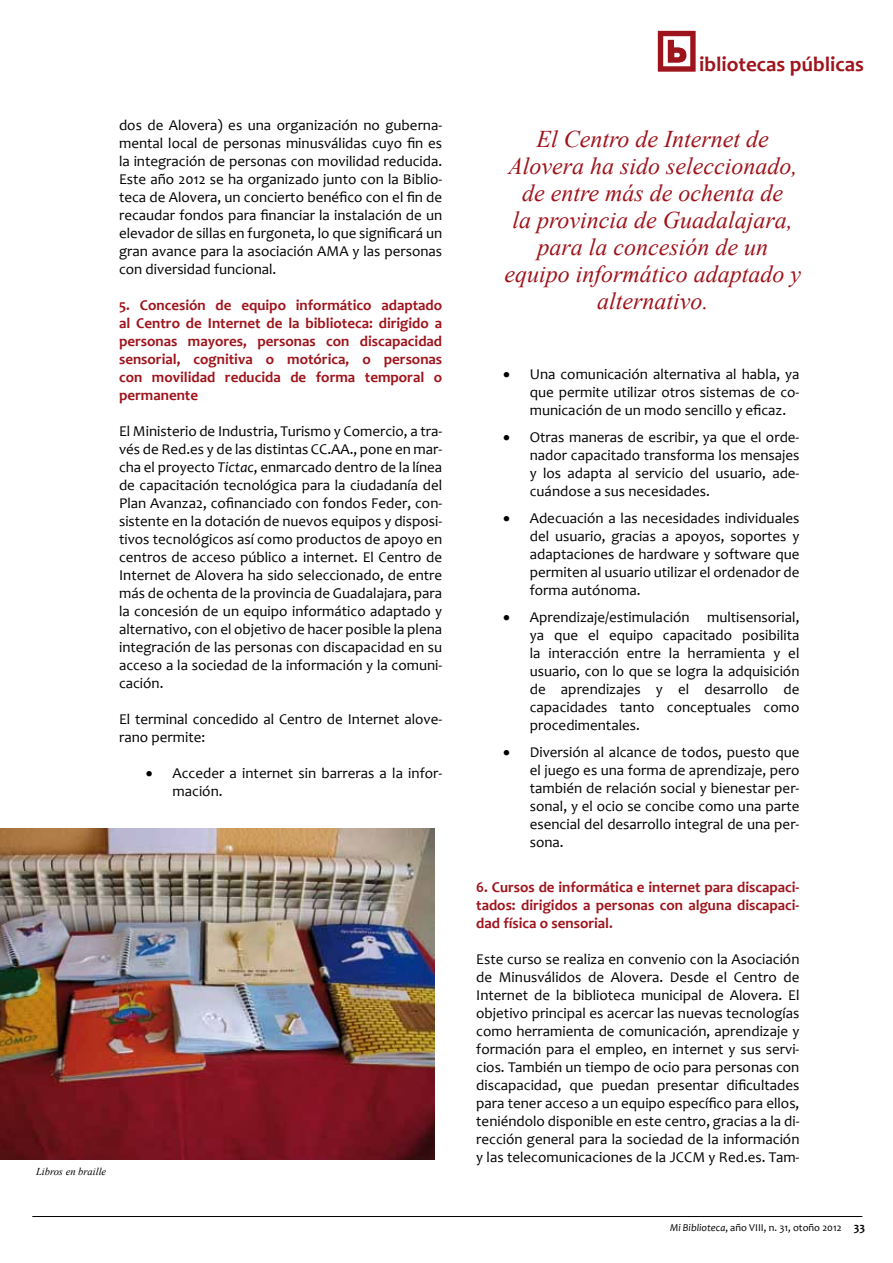
<style>
.page{position:relative;width:893px;height:1263px;background:#fff}
.page>*{position:absolute;margin:0;border:0;box-sizing:border-box;transform-origin:0 0}
.t1{font:italic 24px/27px "Times New Roman";color:#9e141c;text-align:center}
.t2{font:700 21px "Candara";color:#9e141c}
.t3{font:15px/18px "Candara";color:#000;text-align:justify}
.t4{font:700 15px/18px "Candara";color:#9e141c;text-align:justify}
.t5{font:10.5px "Candara";color:#000}
.t6{font:italic 10.5px "Times New Roman";color:#000}
.s1{font-style:italic}
.s2{font-weight:700;font-size:12px}
</style>
<div class="page">
<hr style="left:32px;top:1216px;width:830px;height:1px;background:#000">
<svg style="left:658px;top:31px;width:38px;height:41px"></svg>
<img style="left:0;top:828px;width:435px;height:331px">
<p class="t3" style="left:119px;top:116px;width:325px">dos de Alovera) es una organización no guberna&shy;mental local de personas minusválidas cuyo fin es la integración de personas con movilidad reducida.<br>Este año 2012 se ha organizado junto con la Biblio&shy;teca de Alovera, un concierto benéfico con el fin de recaudar fondos para financiar la instalación de un elevador de sillas en furgoneta, lo que significará un gran avance para la asociación AMA y las personas con diversidad funcional.</p>
<p class="t4" style="left:119px;top:296px;width:325px">5. Concesión de equipo informático adaptado al Centro de Internet de la biblioteca: dirigido a personas mayores, personas con discapacidad sensorial, cognitiva o motórica, o personas con movilidad reducida de forma temporal o permanente</p>
<p class="t3" style="left:119px;top:422px;width:325px">El Ministerio de Industria, Turismo y Comercio, a tra&shy;vés de Red.es y de las distintas CC.AA., pone en mar&shy;cha el proyecto <span class="s1">Tictac</span>, enmarcado dentro de la línea de capacitación tecnológica para la ciudadanía del Plan Avanza2, cofinanciado con fondos Feder, con&shy;sistente en la dotación de nuevos equipos y disposi&shy;tivos tecnológicos así como productos de apoyo en centros de acceso público a internet. El Centro de Internet de Alovera ha sido seleccionado, de entre más de ochenta de la provincia de Guadalajara, para la concesión de un equipo informático adaptado y alternativo, con el objetivo de hacer posible la plena integración de las personas con discapacidad en su acceso a la sociedad de la información y la comuni&shy;cación.</p>
<p class="t3" style="left:119px;top:710px;width:325px">El terminal concedido al Centro de Internet alove&shy;rano permite:</p>
<p class="t3" style="left:173px;top:764px;width:271px;text-indent:-27px">• Acceder a internet sin barreras a la infor&shy;mación.</p>
<p class="t6" style="left:36px;top:1164px;width:72px">Libros en braille</p>
<h2 class="t2" style="left:699px;top:52px;width:166px">ibliotecas públicas</h2>
<h1 class="t1" style="left:504px;top:125px;width:298px">El Centro de Internet de<br>Alovera ha sido seleccionado, de entre más de ochenta de<br>la provincia de Guadalajara, para la concesión de un equipo informático adaptado y alternativo.</h1>
<p class="t3" style="left:530px;top:365px;width:271px;text-indent:-27px">• Una comunicación alternativa al habla, ya que permite utilizar otros sistemas de co&shy;municación de un modo sencillo y eficaz.</p>
<p class="t3" style="left:530px;top:428px;width:271px;text-indent:-27px">• Otras maneras de escribir, ya que el orde&shy;nador capacitado transforma los mensajes y los adapta al servicio del usuario, ade&shy;cuándose a sus necesidades.</p>
<p class="t3" style="left:530px;top:509px;width:271px;text-indent:-27px">• Adecuación a las necesidades individuales del usuario, gracias a apoyos, soportes y adaptaciones de hardware y software que permiten al usuario utilizar el ordenador de forma autónoma.</p>
<p class="t3" style="left:530px;top:608px;width:271px;text-indent:-27px">• Aprendizaje/estimulación multisensorial, ya que el equipo capacitado posibilita la interacción entre la herramienta y el usuario, con lo que se logra la adquisición de aprendizajes y el desarrollo de capacidades tanto conceptuales como procedimentales.</p>
<p class="t3" style="left:530px;top:743px;width:271px;text-indent:-27px">• Diversión al alcance de todos, puesto que el juego es una forma de aprendizaje, pero también de relación social y bienestar per&shy;sonal, y el ocio se concibe como una parte esencial del desarrollo integral de una per&shy;sona.</p>
<p class="t4" style="left:476px;top:878px;width:325px">6. Cursos de informática e internet para discapaci&shy;tados: dirigidos a personas con alguna discapaci&shy;dad física o sensorial.</p>
<p class="t3" style="left:476px;top:950px;width:325px">Este curso se realiza en convenio con la Asociación de Minusválidos de Alovera. Desde el Centro de Internet de la biblioteca municipal de Alovera. El objetivo principal es acercar las nuevas tecnologías como herramienta de comunicación, aprendizaje y formación para el empleo, en internet y sus servi&shy;cios. También un tiempo de ocio para personas con discapacidad, que puedan presentar dificultades para tener acceso a un equipo específico para ellos, teniéndolo disponible en este centro, gracias a la di&shy;rección general para la sociedad de la información y las telecomunicaciones de la JCCM y Red.es. Tam-</p>
<p class="t5" style="left:670px;top:1221px;width:196px"><span class="s1">Mi Biblioteca</span>, año VIII, n. 31, otoño 2012 <span class="s2">33</span></p>
</div>
